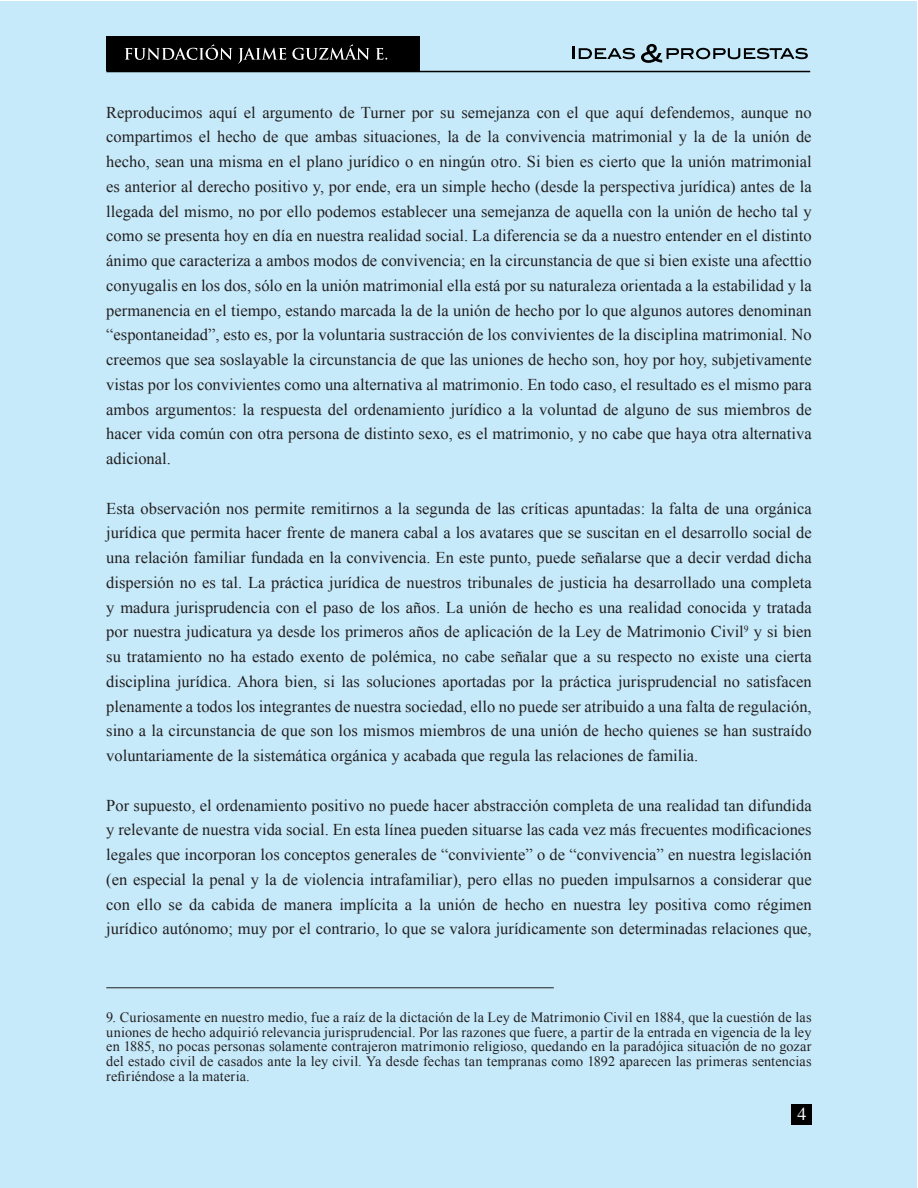
<style>
.page{position:relative;width:918px;height:1188px;background:#fff}
.page>*{position:absolute;margin:0;border:0;box-sizing:border-box;transform-origin:0 0}
.t1{font:18px "Times";color:#fff}
.Texto_nota_pie{font:16.5px/24.8px "Times New Roman";color:#231f20;text-align:justify}
.t2{font:14.25px/14.7px "Times New Roman";letter-spacing:.01em;color:#231f20;text-align:justify}
</style>
<div class="page">
<div style="left:0;top:2px;width:916px;height:1186px;background:#c6eafa"></div>
<svg style="left:573px;top:46px;width:62px;height:13px"></svg>
<svg style="left:641px;top:44px;width:167px;height:19px"></svg>
<div style="left:106px;top:36px;width:314px;height:35px;background:#000"></div>
<svg style="left:125px;top:44px;width:107px;height:16px"></svg>
<svg style="left:238px;top:48px;width:48px;height:16px"></svg>
<svg style="left:292px;top:44px;width:78px;height:16px"></svg>
<svg style="left:376px;top:48px;width:11px;height:12px"></svg>
<hr style="left:106px;top:71px;width:704px;height:1px;background:#000">
<div style="left:792px;top:1104px;width:20px;height:20px;background:#000"></div>
<hr style="left:106px;top:987px;width:448px;height:1px;background:#231f20">
<p class="Texto_nota_pie" style="left:106px;top:99px;width:707px">Reproducimos aquí el argumento de Turner por su semejanza con el que aquí defendemos, aunque no compartimos el hecho de que ambas situaciones, la de la convivencia matrimonial y la de la unión de hecho, sean una misma en el plano jurídico o en ningún otro. Si bien es cierto que la unión matrimonial es anterior al derecho positivo y, por ende, era un simple hecho (desde la perspectiva jurídica) antes de la llegada del mismo, no por ello podemos establecer una semejanza de aquella con la unión de hecho tal y como se presenta hoy en día en nuestra realidad social. La diferencia se da a nuestro entender en el distinto ánimo que caracteriza a ambos modos de convivencia; en la circunstancia de que si bien existe una afecttio conyugalis en los dos, sólo en la unión matrimonial ella está por su naturaleza orientada a la estabilidad y la permanencia en el tiempo, estando marcada la de la unión de hecho por lo que algunos autores denominan “espontaneidad”, esto es, por la voluntaria sustracción de los convivientes de la disciplina matrimonial. No creemos que sea soslayable la circunstancia de que las uniones de hecho son, hoy por hoy, subjetivamente vistas por los convivientes como una alternativa al matrimonio. En todo caso, el resultado es el mismo para ambos argumentos: la respuesta del ordenamiento jurídico a la voluntad de alguno de sus miembros de hacer vida común con otra persona de distinto sexo, es el matrimonio, y no cabe que haya otra alternativa adicional.</p>
<p class="Texto_nota_pie" style="left:106px;top:495px;width:707px">Esta observación nos permite remitirnos a la segunda de las críticas apuntadas: la falta de una orgánica jurídica que permita hacer frente de manera cabal a los avatares que se suscitan en el desarrollo social de una relación familiar fundada en la convivencia. En este punto, puede señalarse que a decir verdad dicha dispersión no es tal. La práctica jurídica de nuestros tribunales de justicia ha desarrollado una completa y madura jurisprudencia con el paso de los años. La unión de hecho es una realidad conocida y tratada por nuestra judicatura ya desde los primeros años de aplicación de la Ley de Matrimonio Civil<sup>9</sup> y si bien su tratamiento no ha estado exento de polémica, no cabe señalar que a su respecto no existe una cierta disciplina jurídica. Ahora bien, si las soluciones aportadas por la práctica jurisprudencial no satisfacen plenamente a todos los integrantes de nuestra sociedad, ello no puede ser atribuido a una falta de regulación, sino a la circunstancia de que son los mismos miembros de una unión de hecho quienes se han sustraído voluntariamente de la sistemática orgánica y acabada que regula las relaciones de familia.</p>
<p class="Texto_nota_pie" style="left:106px;top:792px;width:707px">Por supuesto, el ordenamiento positivo no puede hacer abstracción completa de una realidad tan difundida y relevante de nuestra vida social. En esta línea pueden situarse las cada vez más frecuentes modificaciones legales que incorporan los conceptos generales de “conviviente” o de “convivencia” en nuestra legislación (en especial la penal y la de violencia intrafamiliar), pero ellas no pueden impulsarnos a considerar que con ello se da cabida de manera implícita a la unión de hecho en nuestra ley positiva como régimen jurídico autónomo; muy por el contrario, lo que se valora jurídicamente son determinadas relaciones que,</p>
<p class="t2" style="left:106px;top:1010px;width:707px">9. Curiosamente en nuestro medio, fue a raíz de la dictación de la Ley de Matrimonio Civil en 1884, que la cuestión de las uniones de hecho adquirió relevancia jurisprudencial. Por las razones que fuere, a partir de la entrada en vigencia de la ley en 1885, no pocas personas solamente contrajeron matrimonio religioso, quedando en la paradójica situación de no gozar del estado civil de casados ante la ley civil. Ya desde fechas tan tempranas como 1892 aparecen las primeras sentencias refiriéndose a la materia.</p>
<p class="t1" style="left:797px;top:1097px;width:10px">4</p>
</div>
